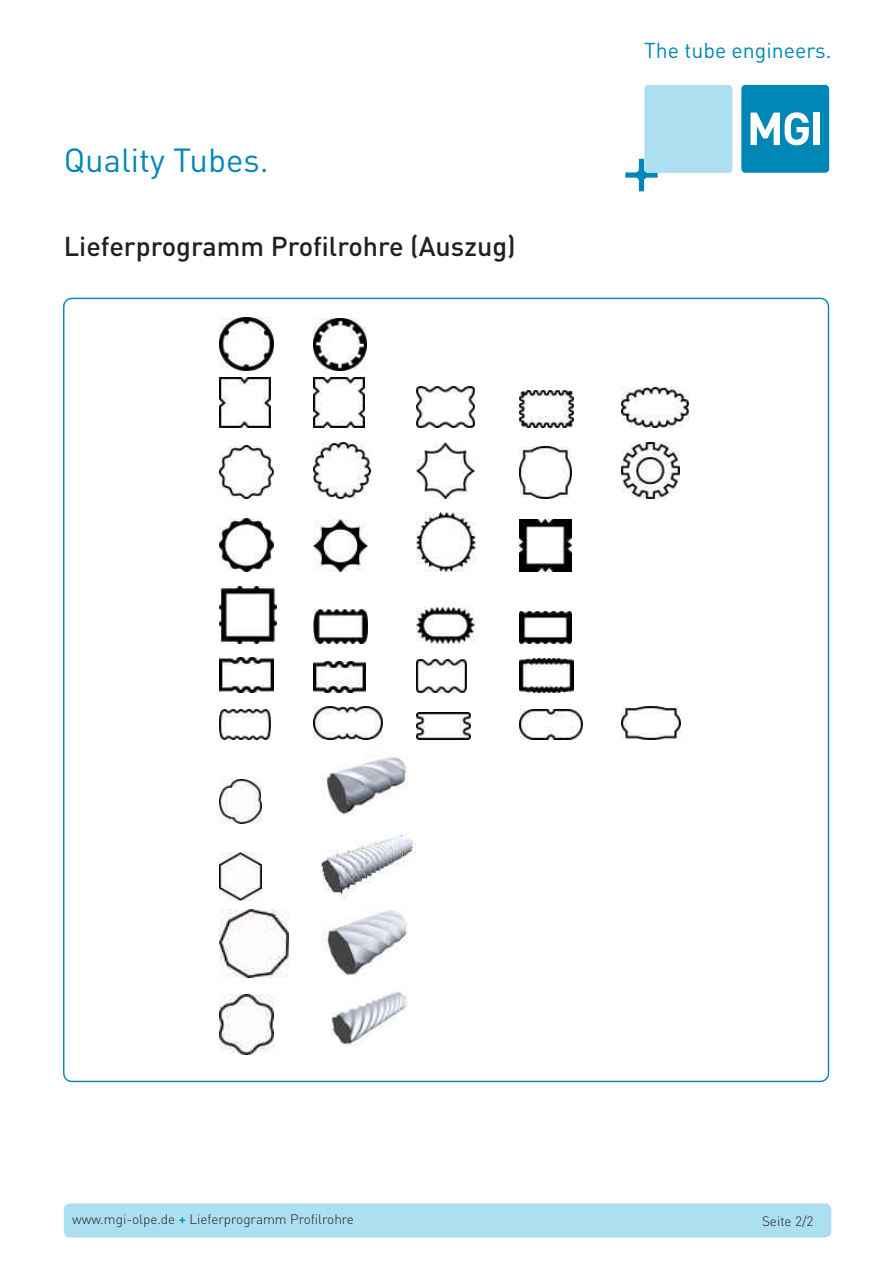
<style>
.page{position:relative;width:893px;height:1263px;background:#fff}
.page>*{position:absolute;margin:0;border:0;box-sizing:border-box;transform-origin:0 0}
.t1{font:33px "DIN";color:#0087b8}
.t2{font:500 27px "DIN";color:#231f20}
.t3{font:21.3px "DIN";color:#0087b8}
.t4{font:300 13.5px "DIN";color:#231f20}
.s1{font-weight:500;color:#0087b8}
</style>
<div class="page">
<svg style="left:625px;top:159px;width:33px;height:32px"></svg>
<div style="left:64px;top:1203px;width:767px;height:34px;background:#acdfef;border-radius:6px"></div>
<div style="left:741px;top:85px;width:88px;height:88px;background:#0087b8;border-radius:4px"></div>
<svg style="left:750px;top:112px;width:59px;height:33px"></svg>
<div style="left:813px;top:113px;width:7px;height:32px;background:#fff"></div>
<div style="left:644px;top:85px;width:88px;height:88px;background:#acdfef;border-radius:4px"></div>
<img style="left:220px;top:317px;width:53px;height:53px">
<img style="left:314px;top:318px;width:52px;height:52px">
<img style="left:220px;top:377px;width:50px;height:51px">
<img style="left:314px;top:377px;width:50px;height:51px">
<img style="left:416px;top:387px;width:58px;height:41px">
<img style="left:519px;top:390px;width:54px;height:38px">
<img style="left:622px;top:388px;width:66px;height:40px">
<img style="left:220px;top:445px;width:53px;height:54px">
<img style="left:314px;top:442px;width:57px;height:57px">
<img style="left:416px;top:442px;width:58px;height:57px">
<img style="left:519px;top:446px;width:52px;height:53px">
<img style="left:622px;top:442px;width:57px;height:57px">
<img style="left:220px;top:518px;width:53px;height:54px">
<img style="left:314px;top:519px;width:53px;height:53px">
<img style="left:416px;top:513px;width:59px;height:59px">
<img style="left:519px;top:519px;width:52px;height:53px">
<img style="left:220px;top:586px;width:57px;height:58px">
<img style="left:314px;top:610px;width:53px;height:34px">
<img style="left:416px;top:607px;width:58px;height:37px">
<img style="left:519px;top:612px;width:52px;height:32px">
<img style="left:220px;top:658px;width:53px;height:34px">
<img style="left:314px;top:662px;width:51px;height:30px">
<img style="left:416px;top:660px;width:51px;height:32px">
<img style="left:519px;top:659px;width:54px;height:33px">
<img style="left:220px;top:709px;width:50px;height:30px">
<img style="left:314px;top:706px;width:68px;height:33px">
<img style="left:416px;top:713px;width:55px;height:26px">
<img style="left:519px;top:709px;width:63px;height:30px">
<img style="left:622px;top:706px;width:58px;height:33px">
<img style="left:220px;top:780px;width:42px;height:44px">
<img style="left:321px;top:756px;width:94px;height:290px">
<img style="left:220px;top:852px;width:42px;height:49px">
<img style="left:220px;top:909px;width:68px;height:69px">
<img style="left:220px;top:995px;width:54px;height:59px">
<h1 class="t1" style="left:64px;top:139px;width:206px">Quality Tubes.</h1>
<h2 class="t2" style="left:64px;top:229px;width:453px">Lieferprogramm Profilrohre (Auszug)</h2>
<h3 class="t3" style="left:644px;top:37px;width:189px">The tube engineers.</h3>
<p class="t4" style="left:72px;top:1211px;width:283px">www.mgi-olpe.de <span class="s1">+</span> Lieferprogramm Profilrohre</p>
<p class="t4" style="left:762px;top:1213px;width:53px">Seite 2/2</p>
</div>
